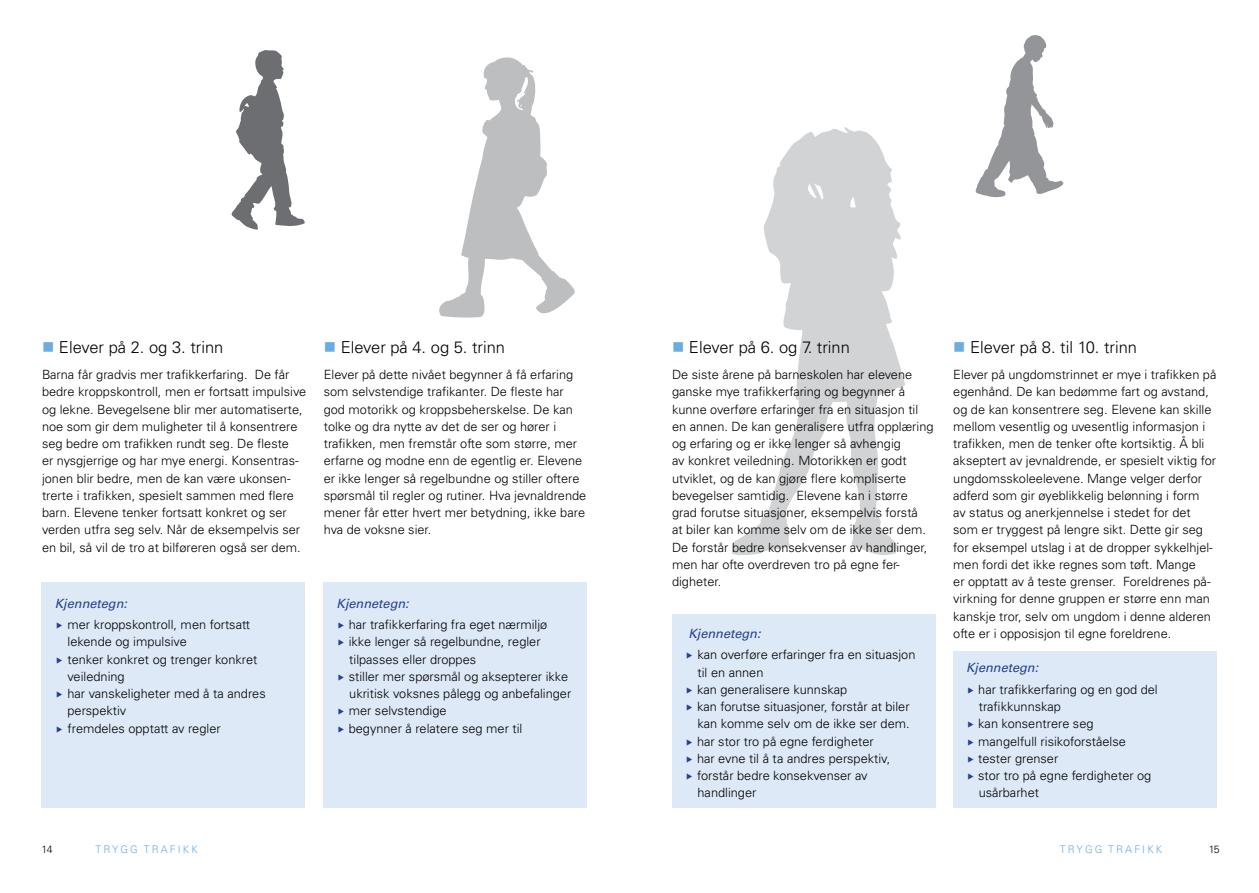
<style>
.page{position:relative;width:1259px;height:893px;background:#fff}
.page>*{position:absolute;margin:0;border:0;box-sizing:border-box;transform-origin:0 0}
.t1{font:300 16.5px "Univers";color:#000}
.t2{font:300 12.75px/17.2px "Univers";color:#000}
.t3{font:italic 12.75px "Univers";color:#25408f}
.t4{font:300 10.5px "Univers";letter-spacing:.2em;color:#6caddf}
.t5{font:300 10.5px "Univers";color:#000}
.s1{color:#6caddf}
</style>
<div class="page">
<svg style="left:439px;top:57px;width:136px;height:261px"></svg>
<div style="left:324px;top:583px;width:263px;height:225px;background:#dee9f7"></div>
<div style="left:41px;top:583px;width:264px;height:225px;background:#dee9f7"></div>
<div style="left:672px;top:615px;width:263px;height:193px;background:#dee9f7"></div>
<div style="left:953px;top:651px;width:263px;height:157px;background:#dee9f7"></div>
<svg style="left:231px;top:50px;width:74px;height:180px"></svg>
<svg style="left:732px;top:127px;width:173px;height:428px"></svg>
<svg style="left:975px;top:35px;width:88px;height:162px"></svg>
<p class="t1" style="left:42px;top:337px;width:183px"><span class="s1">■</span> Elever på 2. og 3. trinn</p>
<p class="t2" style="left:42px;top:366px;width:266px">Barna får gradvis mer trafikkerfaring. De får bedre kroppskontroll, men er fortsatt impulsive og lekne. Bevegelsene blir mer automatiserte, noe som gir dem muligheter til å konsentrere seg bedre om trafikken rundt seg. De fleste<br>er nysgjerrige og har mye energi. Konsentras&shy;jonen blir bedre, men de kan være ukonsen&shy;trerte i trafikken, spesielt sammen med flere barn. Elevene tenker fortsatt konkret og ser verden utfra seg selv. Når de eksempelvis ser en bil, så vil de tro at bilføreren også ser dem.</p>
<p class="t3" style="left:55px;top:595px;width:74px">Kjennetegn:</p>
<p class="t2" style="left:67px;top:616px;width:200px">mer kroppskontroll, men fortsatt lekende og impulsive<br>tenker konkret og trenger konkret veiledning<br>har vanskeligheter med å ta andres perspektiv<br>fremdeles opptatt av regler</p>
<p class="t1" style="left:324px;top:337px;width:183px"><span class="s1">■</span> Elever på 4. og 5. trinn</p>
<p class="t2" style="left:324px;top:366px;width:264px">Elever på dette nivået begynner å få erfaring som selvstendige trafikanter. De fleste har god motorikk og kroppsbeherskelse. De kan tolke og dra nytte av det de ser og hører i trafikken, men fremstår ofte som større, mer erfarne og modne enn de egentlig er. Elevene er ikke lenger så regelbundne og stiller oftere spørsmål til regler og rutiner. Hva jevnaldrende mener får etter hvert mer betydning, ikke bare hva de voksne sier.</p>
<p class="t3" style="left:336px;top:595px;width:74px">Kjennetegn:</p>
<p class="t2" style="left:349px;top:616px;width:224px">har trafikkerfaring fra eget nærmiljø ikke lenger så regelbundne, regler tilpasses eller droppes<br>stiller mer spørsmål og aksepterer ikke ukritisk voksnes pålegg og anbefalinger mer selvstendige<br>begynner å relatere seg mer til</p>
<p class="t1" style="left:672px;top:337px;width:179px"><span class="s1">■</span> Elever på 6. og 7. trinn</p>
<p class="t2" style="left:672px;top:366px;width:263px">De siste årene på barneskolen har elevene ganske mye trafikkerfaring og begynner å kunne overføre erfaringer fra en situasjon til en annen. De kan generalisere utfra opplæring og erfaring og er ikke lenger så avhengig<br>av konkret veiledning. Motorikken er godt utviklet, og de kan gjøre flere kompliserte bevegelser samtidig. Elevene kan i større grad forutse situasjoner, eksempelvis forstå<br>at biler kan komme selv om de ikke ser dem.<br>De forstår bedre konsekvenser av handlinger, men har ofte overdreven tro på egne fer&shy;digheter.</p>
<p class="t3" style="left:688px;top:626px;width:74px">Kjennetegn:</p>
<p class="t2" style="left:697px;top:646px;width:220px">kan overføre erfaringer fra en situasjon til en annen<br>kan generalisere kunnskap<br>kan forutse situasjoner, forstår at biler kan komme selv om de ikke ser dem. har stor tro på egne ferdigheter<br>har evne til å ta andres perspektiv, forstår bedre konsekvenser av handlinger</p>
<p class="t1" style="left:953px;top:337px;width:185px"><span class="s1">■</span> Elever på 8. til 10. trinn</p>
<p class="t2" style="left:953px;top:366px;width:265px">Elever på ungdomstrinnet er mye i trafikken på egenhånd. De kan bedømme fart og avstand, og de kan konsentrere seg. Elevene kan skille mellom vesentlig og uvesentlig informasjon i trafikken, men de tenker ofte kortsiktig. Å bli akseptert av jevnaldrende, er spesielt viktig for ungdomsskoleelevene. Mange velger derfor adferd som gir øyeblikkelig belønning i form<br>av status og anerkjennelse i stedet for det som er tryggest på lengre sikt. Dette gir seg for eksempel utslag i at de dropper sykkelhjel&shy;men fordi det ikke regnes som tøft. Mange<br>er opptatt av å teste grenser. Foreldrenes på&shy;virkning for denne gruppen er større enn man kanskje tror, selv om ungdom i denne alderen ofte er i opposisjon til egne foreldrene.</p>
<p class="t3" style="left:966px;top:660px;width:74px">Kjennetegn:</p>
<p class="t2" style="left:978px;top:681px;width:181px">har trafikkerfaring og en god del trafikkunnskap<br>kan konsentrere seg<br>mangelfull risikoforståelse tester grenser<br>stor tro på egne ferdigheter og usårbarhet</p>
<p class="t5" style="left:41px;top:843px;width:13px">14</p>
<p class="t4" style="left:95px;top:843px;width:34px">Trygg</p>
<p class="t4" style="left:144px;top:843px;width:17px">Trafikk</p>
<p class="t4" style="left:1060px;top:843px;width:34px">Trygg</p>
<p class="t4" style="left:1108px;top:843px;width:16px">Trafikk</p>
<p class="t5" style="left:1208px;top:843px;width:13px">15</p>
</div>
